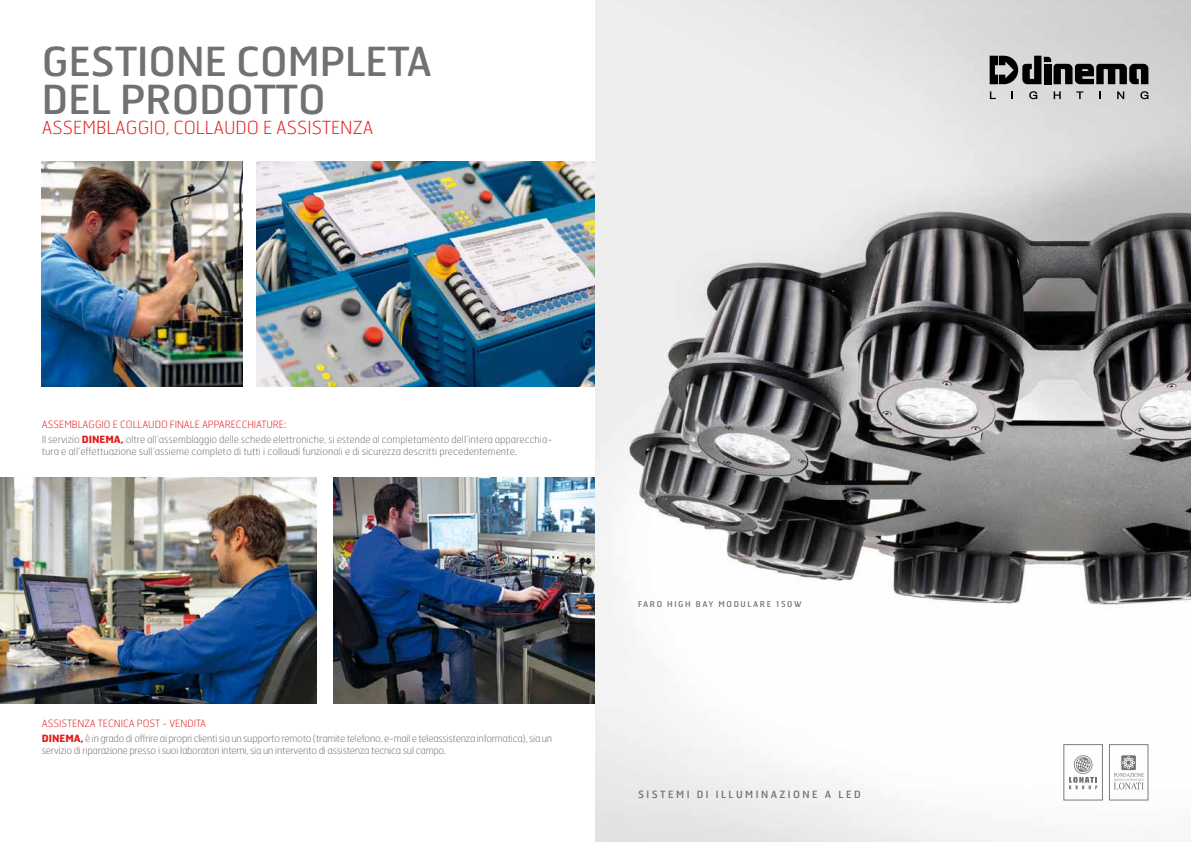
<style>
.page{position:relative;width:1191px;height:842px;background:#fff}
.page>*{position:absolute;margin:0;border:0;box-sizing:border-box;transform-origin:0 0}
.t1{font:40px/38px "Hermes";color:#707172}
.t2{font:100 18px "Hermes";color:#e31b1d}
.t3{font:100 10px/15px "Hermes";color:#707172}
.t4{font:100 10px/15px "Hermes";letter-spacing:-.02em;color:#707172}
.t5{font:10px "Hermes";letter-spacing:.245em;color:#707172}
.t6{font:8px "Hermes";letter-spacing:.2em;color:#707172}
.s1{color:#e31b1d}
.s2{font-weight:700;color:#e31b1d}
</style>
<div class="page">
<img style="left:42px;top:162px;width:200px;height:225px">
<img style="left:0;top:478px;width:317px;height:225px">
<img style="left:334px;top:478px;width:261px;height:225px">
<img style="left:257px;top:162px;width:338px;height:225px">
<img style="left:595px;top:0;width:596px;height:842px">
<svg style="left:1109px;top:744px;width:39px;height:56px"></svg>
<svg style="left:1063px;top:744px;width:39px;height:56px"></svg>
<svg style="left:990px;top:91px;width:5px;height:8px"></svg>
<svg style="left:1011px;top:91px;width:2px;height:8px"></svg>
<svg style="left:1029px;top:91px;width:8px;height:8px"></svg>
<svg style="left:1053px;top:91px;width:7px;height:8px"></svg>
<svg style="left:1076px;top:91px;width:7px;height:8px"></svg>
<svg style="left:1117px;top:91px;width:7px;height:8px"></svg>
<svg style="left:1140px;top:91px;width:8px;height:8px"></svg>
<svg style="left:989px;top:56px;width:159px;height:28px;background:#5b5b5b"></svg>
<h1 class="t1" style="left:42px;top:41px;width:392px">GESTIONE COMPLETA<br>DEL PRODOTTO</h1>
<h2 class="t2" style="left:42px;top:116px;width:333px">ASSEMBLAGGIO, COLLAUDO E ASSISTENZA</h2>
<p class="t3" style="left:42px;top:416px;width:512px"><span class="s1">ASSEMBLAGGIO E COLLAUDO FINALE APPARECCHIATURE:<br></span>Il servizio <span class="s2">DINEMA,</span> oltre all’assemblaggio delle schede elettroniche, si estende al completamento dell’intera apparecchia-</p>
<p class="t3" style="left:42px;top:443px;width:476px">tura e all’effettuazione sull’assieme completo di tutti i collaudi funzionali e di sicurezza descritti precedentemente.</p>
<p class="t4" style="left:42px;top:715px;width:512px"><span class="s1">ASSISTENZA TECNICA POST - VENDITA<br></span><span class="s2">DINEMA,</span> è in grado di offrire ai propri clienti sia un supporto remoto (tramite telefono, e-mail e teleassistenza informatica), sia un</p>
<p class="t4" style="left:42px;top:742px;width:406px">servizio di riparazione presso i suoi laboratori interni, sia un intervento di assistenza tecnica sul campo.</p>
<p class="t6" style="left:638px;top:599px;width:165px">FARO HIGH BAY MODULARE 150W</p>
<p class="t5" style="left:638px;top:788px;width:224px">SISTEMI DI ILLUMINAZIONE A LED</p>
</div>
